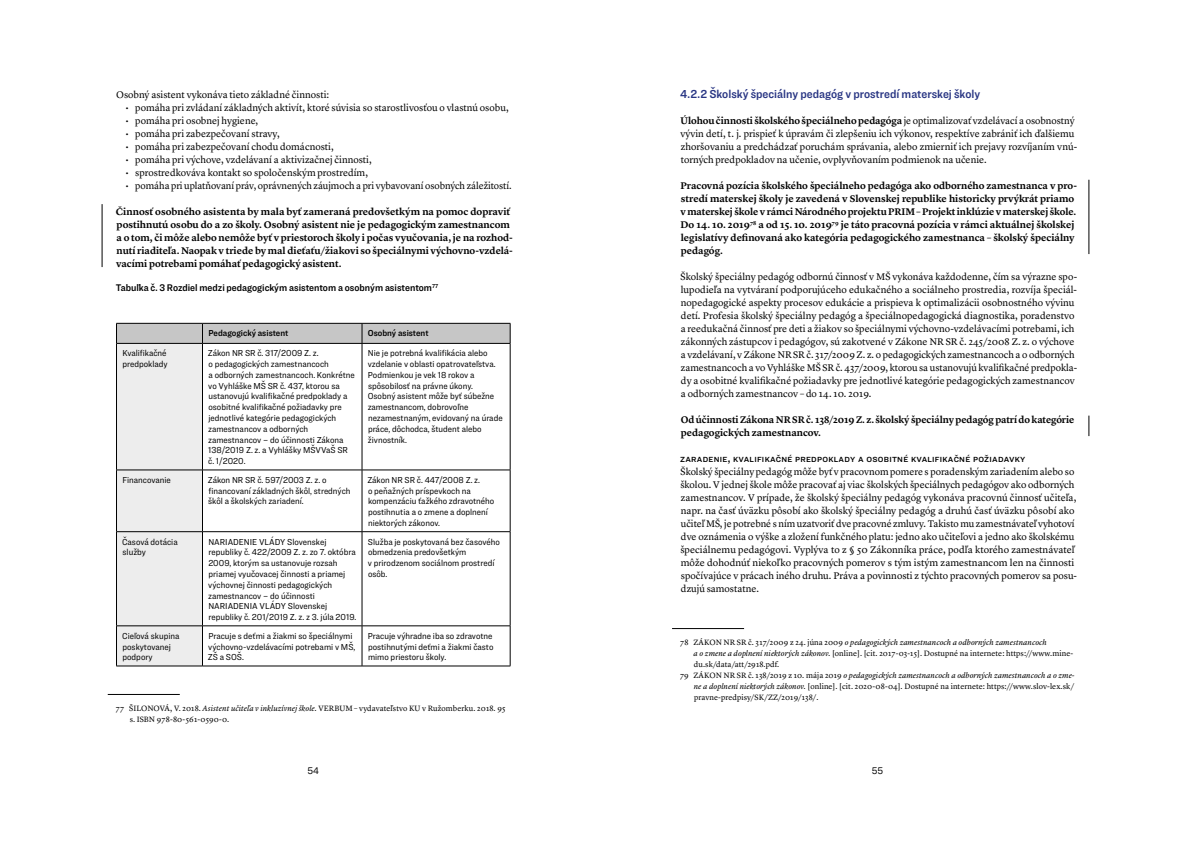
<style>
.page{position:relative;width:1191px;height:842px;background:#fff}
.page>*{position:absolute;margin:0;border:0;box-sizing:border-box;transform-origin:0 0}
.t1{font:600 12px "Ringside Narrow";color:#283583}
.t2{font:10px/13px "Lyon Text";color:#000}
.t3{font:600 10px/13px "Lyon Text";letter-spacing:-.005em;color:#000}
.t4{font:600 10px "Ringside Narrow";color:#000}
.t5{font:10px "Ringside Narrow";color:#000}
.t6{font:9px/10.8px "Ringside Narrow";color:#000}
.t7{font:600 9px "Ringside Narrow";color:#000}
.t8{font:8px/11px "Lyon Text";letter-spacing:.01em;color:#000}
.t9{font:italic 8px "Lyon Text";letter-spacing:.005em;color:#000}
.t10{font:600 7.7px "Ringside";letter-spacing:.035em;color:#000}
.s1{font-style:italic}
.s2{font-weight:600}
.s3{font-size:11px}
.s4{font-style:normal}
</style>
<div class="page">
<hr style="left:202px;top:666px;width:160px;height:1px;background:#000">
<hr style="left:362px;top:666px;width:148px;height:1px;background:#000">
<svg style="left:116px;top:323px;width:395px;height:343px"></svg>
<hr style="left:202px;top:343px;width:160px;height:1px;background:#000">
<hr style="left:362px;top:343px;width:148px;height:1px;background:#000">
<hr style="left:116px;top:343px;width:86px;height:1px;background:#000">
<hr style="left:116px;top:344px;width:1px;height:126px;background:#000">
<hr style="left:202px;top:344px;width:1px;height:126px;background:#000">
<hr style="left:116px;top:470px;width:1px;height:61px;background:#000">
<hr style="left:202px;top:470px;width:1px;height:61px;background:#000">
<hr style="left:116px;top:532px;width:1px;height:94px;background:#000">
<hr style="left:202px;top:532px;width:1px;height:94px;background:#000">
<hr style="left:116px;top:626px;width:1px;height:40px;background:#000">
<hr style="left:202px;top:626px;width:1px;height:40px;background:#000">
<hr style="left:116px;top:666px;width:86px;height:1px;background:#000">
<hr style="left:108px;top:694px;width:72px;height:1px;background:#000">
<hr style="left:672px;top:628px;width:72px;height:1px;background:#000">
<hr style="left:102px;top:204px;width:1px;height:63px;background:#000">
<hr style="left:1088px;top:180px;width:1px;height:74px;background:#000">
<svg style="left:1088px;top:416px;width:1px;height:20px"></svg>
<p class="t2" style="left:116px;top:87px;width:214px">Osobný asistent vykonáva tieto základné činnosti:</p>
<p class="t2" style="left:125px;top:100px;width:385px">• pomáha pri zvládaní základných aktivít, ktoré súvisia so starostlivosťou o vlastnú osobu,</p>
<p class="t2" style="left:125px;top:113px;width:134px">• pomáha pri osobnej hygiene,</p>
<p class="t2" style="left:125px;top:126px;width:156px">• pomáha pri zabezpečovaní stravy,</p>
<p class="t2" style="left:125px;top:139px;width:210px">• pomáha pri zabezpečovaní chodu domácnosti,</p>
<p class="t2" style="left:125px;top:152px;width:248px">• pomáha pri výchove, vzdelávaní a aktivizačnej činnosti,</p>
<p class="t2" style="left:125px;top:165px;width:244px">• sprostredkováva kontakt so spoločenským prostredím,</p>
<p class="t2" style="left:125px;top:178px;width:388px">• pomáha pri uplatňovaní práv, oprávnených záujmoch a pri vybavovaní osobných záležitostí.</p>
<p class="t3" style="left:116px;top:204px;width:398px">Činnosť osobného asistenta by mala byť zameraná predovšetkým na pomoc dopraviť postihnutú osobu do a zo školy. Osobný asistent nie je pedagogickým zamestnancom a o tom, či môže alebo nemôže byť v priestoroch školy i počas vyučovania, je na rozhod&shy;nutí riaditeľa. Naopak v triede by mal dieťaťu/žiakovi so špeciálnymi výchovno-vzdelá&shy;vacími potrebami pomáhať pedagogický asistent.</p>
<p class="t4" style="left:116px;top:281px;width:324px">Tabuľka č. 3 Rozdiel medzi pedagogickým asistentom a osobným asistentom<sup>77</sup></p>
<p class="t7" style="left:208px;top:327px;width:81px">Pedagogický asistent</p>
<p class="t7" style="left:368px;top:327px;width:62px">Osobný asistent</p>
<p class="t6" style="left:122px;top:348px;width:47px">Kvalifikačné predpoklady</p>
<p class="t6" style="left:208px;top:348px;width:148px">Zákon NR SR č. 317/2009 Z. z.<br>o pedagogických zamestnancoch<br>a odborných zamestnancoch. Konkrétne vo Vyhláške MŠ SR č. 437, ktorou sa ustanovujú kvalifikačné predpoklady a osobitné kvalifikačné požiadavky pre jednotlivé kategórie pedagogických zamestnancov a odborných zamestnancov – do účinnosti Zákona<br>138/2019 Z. z. a Vyhlášky MŠVVaŠ SR č. 1/2020.</p>
<p class="t6" style="left:368px;top:348px;width:136px">Nie je potrebná kvalifikácia alebo vzdelanie v oblasti opatrovateľstva.<br>Podmienkou je vek 18 rokov a spôsobilosť na právne úkony.<br>Osobný asistent môže byť súbežne zamestnancom, dobrovoľne nezamestnaným, evidovaný na úrade práce, dôchodca, študent alebo živnostník.</p>
<p class="t6" style="left:122px;top:474px;width:50px">Financovanie</p>
<p class="t6" style="left:208px;top:474px;width:144px">Zákon NR SR č. 597/2003 Z. z. o financovaní základných škôl, stredných škôl a školských zariadení.</p>
<p class="t6" style="left:367px;top:474px;width:128px">Zákon NR SR č. 447/2008 Z. z.<br>o peňažných príspevkoch na kompenzáciu ťažkého zdravotného postihnutia a o zmene a doplnení niektorých zákonov.</p>
<p class="t6" style="left:122px;top:536px;width:57px">Časová dotácia služby</p>
<p class="t6" style="left:208px;top:536px;width:150px">NARIADENIE VLÁDY Slovenskej republiky č. 422/2009 Z. z. zo 7. októbra 2009, ktorým sa ustanovuje rozsah priamej vyučovacej činnosti a priamej výchovnej činnosti pedagogických zamestnancov – do účinnosti NARIADENIA VLÁDY Slovenskej republiky č. 201/2019 Z. z. z 3. júla 2019.</p>
<p class="t6" style="left:368px;top:536px;width:134px">Služba je poskytovaná bez časového obmedzenia predovšetkým<br>v prirodzenom sociálnom prostredí osôb.</p>
<p class="t6" style="left:122px;top:630px;width:59px">Cieľová skupina poskytovanej podpory</p>
<p class="t6" style="left:208px;top:630px;width:149px">Pracuje s deťmi a žiakmi so špeciálnymi výchovno-vzdelávacími potrebami v MŠ,<br>ZŠ a SOŠ.</p>
<p class="t6" style="left:368px;top:630px;width:127px;text-align:justify">Pracuje výhradne iba so zdravotne postihnutými deťmi a žiakmi často mimo priestoru školy.</p>
<p class="t8" style="left:130px;top:702px;width:377px;text-indent:-14px">77 ŠILONOVÁ, V. 2018. <span class="s1">Asistent učiteľa v inkluzívnej škole.</span> VERBUM – vydavateľstvo KU v Ružomberku. 2018. 95 s. ISBN 978-80-561-0590-0.</p>
<p class="t1" style="left:680px;top:85px;width:301px">4.2.2 Školský špeciálny pedagóg v prostredí materskej školy</p>
<p class="t2" style="left:680px;top:113px;width:398px"><span class="s2">Úlohou činnosti školského špeciálneho pedagóga</span> je optimalizovať vzdelávací a osobnostný vývin detí, t. j. prispieť k úpravám či zlepšeniu ich výkonov, respektíve zabrániť ich ďalšiemu zhoršovaniu a predchádzať poruchám správania, alebo zmierniť ich prejavy rozvíjaním vnú&shy;torných predpokladov na učenie, ovplyvňovaním podmienok na učenie.</p>
<p class="t3" style="left:680px;top:178px;width:398px">Pracovná pozícia školského špeciálneho pedagóga ako odborného zamestnanca v pro&shy;stredí materskej školy je zavedená v Slovenskej republike historicky prvýkrát priamo v materskej škole v rámci Národného projektu PRIM – Projekt inklúzie v materskej škole.<br>Do 14. 10. 2019<sup>78</sup> a od 15. 10. 2019<sup>79</sup> je táto pracovná pozícia v rámci aktuálnej školskej legislatívy definovaná ako kategória pedagogického zamestnanca – školský špeciálny pedagóg.</p>
<p class="t2" style="left:680px;top:269px;width:398px">Školský špeciálny pedagóg odbornú činnosť v MŠ vykonáva každodenne, čím sa výrazne spo&shy;lupodieľa na vytváraní podporujúceho edukačného a sociálneho prostredia, rozvíja špeciál&shy;nopedagogické aspekty procesov edukácie a prispieva k optimalizácii osobnostného vývinu detí. Profesia školský špeciálny pedagóg a špeciálnopedagogická diagnostika, poradenstvo a reedukačná činnosť pre deti a žiakov so špeciálnymi výchovno-vzdelávacími potrebami, ich zákonných zástupcov i pedagógov, sú zakotvené v Zákone NR SR č. 245/2008 Z. z. o výchove a vzdelávaní, v Zákone NR SR č. 317/2009 Z. z. o pedagogických zamestnancoch a o odborných zamestnancoch a vo Vyhláške MŠ SR č. 437/2009, ktorou sa ustanovujú kvalifikačné predpokla&shy;dy a osobitné kvalifikačné požiadavky pre jednotlivé kategórie pedagogických zamestnancov a odborných zamestnancov – do 14. 10. 2019.</p>
<p class="t3" style="left:680px;top:412px;width:395px">Od účinnosti Zákona NR SR č. 138/2019 Z. z. školský špeciálny pedagóg patrí do kategórie pedagogických zamestnancov.</p>
<p class="t10" style="left:680px;top:454px;width:346px">ZARADENIE<span class="s3">,</span> KVALIFIKAČNÉ PREDPOKLADY A OSOBITNÉ KVALIFIKAČNÉ POŽIADAVKY</p>
<p class="t2" style="left:680px;top:464px;width:398px">Školský špeciálny pedagóg môže byť v pracovnom pomere s poradenským zariadením alebo so školou. V jednej škole môže pracovať aj viac školských špeciálnych pedagógov ako odborných zamestnancov. V prípade, že školský špeciálny pedagóg vykonáva pracovnú činnosť učiteľa, napr. na časť úväzku pôsobí ako školský špeciálny pedagóg a druhú časť úväzku pôsobí ako učiteľ MŠ, je potrebné s ním uzatvoriť dve pracovné zmluvy. Takisto mu zamestnávateľ vyhotoví dve oznámenia o výške a zložení funkčného platu: jedno ako učiteľovi a jedno ako školskému špeciálnemu pedagógovi. Vyplýva to z § 50 Zákonníka práce, podľa ktorého zamestnávateľ môže dohodnúť niekoľko pracovných pomerov s tým istým zamestnancom len na činnosti spočívajúce v prácach iného druhu. Práva a povinnosti z týchto pracovných pomerov sa posu&shy;dzujú samostatne.</p>
<p class="t9" style="left:680px;top:636px;width:368px"><span class="s4">78 ZÁKON NR SR č. 317/2009 z 24. júna 2009</span> o pedagogických zamestnancoch a odborných zamestnancoch</p>
<p class="t8" style="left:693px;top:647px;width:381px"><span class="s1">a o zmene a doplnení niektorých zákonov.</span> [online]. [cit. 2017-03-15]. Dostupné na internete: https://www.mine-</p>
<p class="t8" style="left:694px;top:658px;width:87px">du.sk/data/att/2918.pdf.</p>
<p class="t9" style="left:680px;top:669px;width:396px"><span class="s4">79 ZÁKON NR SR č. 138/2019 z 10. mája 2019</span> o pedagogických zamestnancoch a odborných zamestnancoch a o zme-</p>
<p class="t8" style="left:694px;top:680px;width:382px"><span class="s1">ne a doplnení niektorých zákonov.</span> [online]. [cit. 2020-08-04]. Dostupné na internete: https://www.slov-lex.sk/</p>
<p class="t8" style="left:694px;top:691px;width:126px">pravne-predpisy/SK/ZZ/2019/138/.</p>
<p class="t5" style="left:308px;top:764px;width:13px">54</p>
<p class="t5" style="left:872px;top:764px;width:13px">55</p>
</div>
